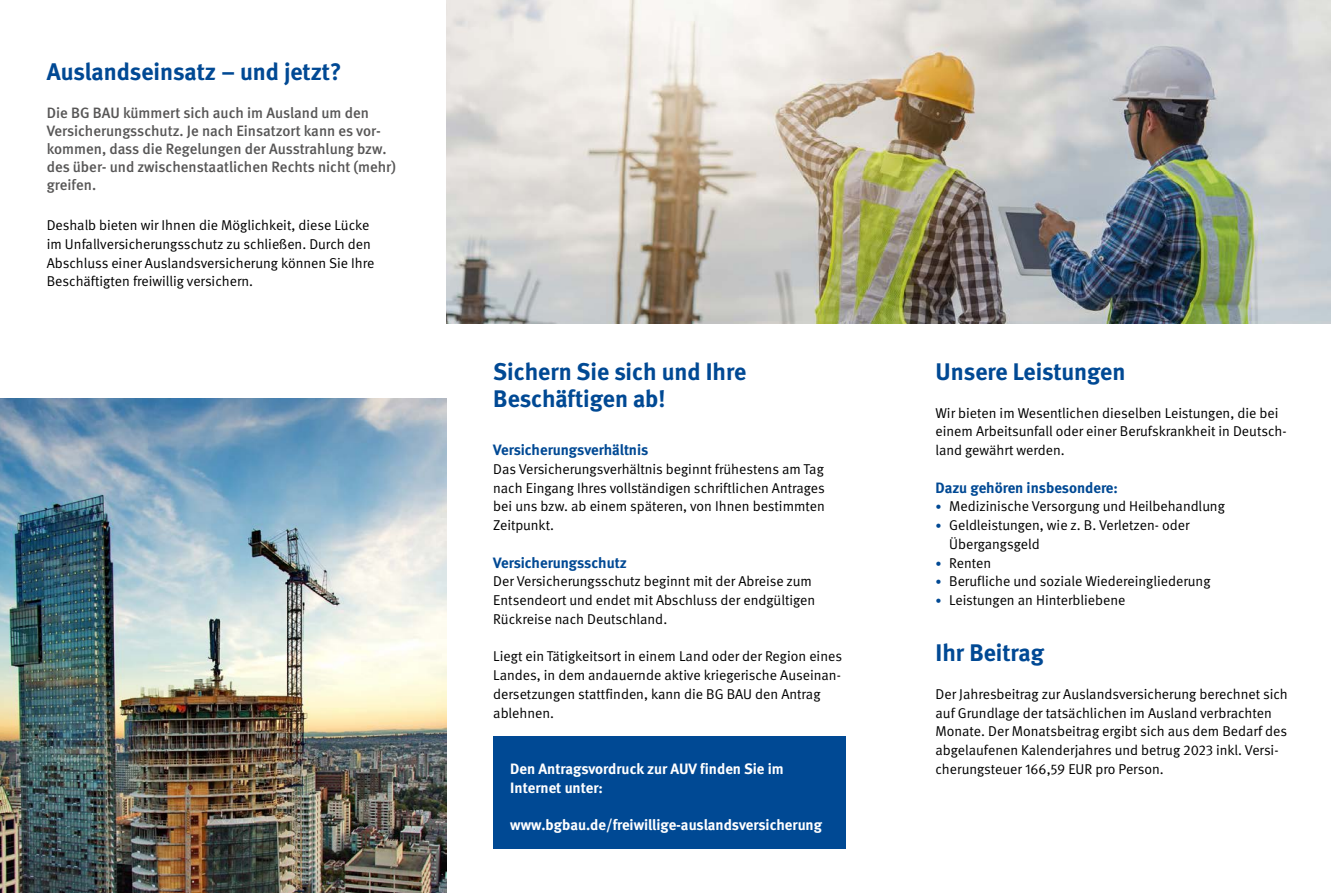
<style>
.page{position:relative;width:1331px;height:893px;background:#fff}
.page>*{position:absolute;margin:0;border:0;box-sizing:border-box;transform-origin:0 0}
._01_Überschriften_D_-_Überschrift_schwarz{font:700 24px/27px "DGUV Meta";color:#004994}
._02_Fließtext_Anleser_2_10pt{font:500 15px/18px "DGUV Meta";color:#575656}
._02_Fließtext_Infotext_2_10pt{font:700 15px/19.2px "DGUV Meta";color:#fff}
._01_Überschriften_Zwischenüberschrift_Bla{font:700 15px "DGUV Meta";color:#004994}
._02_Fließtext_Fließtext_9_5pt{font:14.25px/18.8px "DGUV Meta";color:#000}
._02_Fließtext_Fließtext{font:14.25px/18.8px "DGUV Meta";color:#000}
.s1{font-size:12px;color:#004994}
</style>
<div class="page">
<div style="left:493px;top:736px;width:353px;height:113px;background:#004994"></div>
<img style="left:0;top:399px;width:446px;height:494px">
<img style="left:446px;top:0;width:885px;height:324px">
<h1 class="_01_Überschriften_D_-_Überschrift_schwarz" style="left:47px;top:59px;width:296px">Auslandseinsatz – und jetzt?</h1>
<p class="_02_Fließtext_Anleser_2_10pt" style="left:47px;top:104px;width:351px">Die BG BAU kümmert sich auch im Ausland um den Versicherungsschutz. Je nach Einsatzort kann es vor&shy;kommen, dass die Regelungen der Ausstrahlung bzw. des über- und zwischenstaatlichen Rechts nicht (mehr) greifen.</p>
<p class="_02_Fließtext_Fließtext_9_5pt" style="left:47px;top:216px;width:329px">Deshalb bieten wir Ihnen die Möglichkeit, diese Lücke im Unfallversicherungsschutz zu schließen. Durch den Abschluss einer Auslandsversicherung können Sie Ihre Beschäftigten freiwillig versichern.</p>
<h1 class="_01_Überschriften_D_-_Überschrift_schwarz" style="left:493px;top:359px;width:254px">Sichern Sie sich und Ihre<br>Beschäftigen ab!</h1>
<h2 class="_01_Überschriften_Zwischenüberschrift_Bla" style="left:493px;top:441px;width:157px">Versicherungsverhältnis</h2>
<p class="_02_Fließtext_Fließtext_9_5pt" style="left:493px;top:460px;width:333px;text-align:justify">Das Versicherungsverhältnis beginnt frühestens am Tag nach Eingang Ihres vollständigen schriftlichen Antrages bei uns bzw. ab einem späteren, von Ihnen bestimmten Zeitpunkt.</p>
<h2 class="_01_Überschriften_Zwischenüberschrift_Bla" style="left:493px;top:553px;width:135px">Versicherungsschutz</h2>
<p class="_02_Fließtext_Fließtext_9_5pt" style="left:493px;top:572px;width:323px">Der Versicherungsschutz beginnt mit der Abreise zum<br>Entsendeort und endet mit Abschluss der endgültigen<br>Rückreise nach Deutschland.</p>
<p class="_02_Fließtext_Fließtext_9_5pt" style="left:493px;top:647px;width:350px">Liegt ein Tätigkeitsort in einem Land oder der Region eines Landes, in dem andauernde aktive kriegerische Auseinan&shy;dersetzungen stattfinden, kann die BG BAU den Antrag ablehnen.</p>
<p class="_02_Fließtext_Infotext_2_10pt" style="left:510px;top:759px;width:275px">Den Antragsvordruck zur AUV finden Sie im<br>Internet unter:</p>
<p class="_02_Fließtext_Infotext_2_10pt" style="left:510px;top:816px;width:313px">www.bgbau.de/freiwillige-auslandsversicherung</p>
<h1 class="_01_Überschriften_D_-_Überschrift_schwarz" style="left:935px;top:359px;width:191px">Unsere Leistungen</h1>
<p class="_02_Fließtext_Fließtext_9_5pt" style="left:935px;top:404px;width:353px">Wir bieten im Wesentlichen dieselben Leistungen, die bei einem Arbeitsunfall oder einer Berufskrankheit in Deutsch&shy;land gewährt werden.</p>
<h2 class="_01_Überschriften_Zwischenüberschrift_Bla" style="left:935px;top:478px;width:184px">Dazu gehören insbesondere:</h2>
<p class="_02_Fließtext_Fließtext" style="left:935px;top:497px;width:291px"><span class="s1">•</span> Medizinische Versorgung und Heilbehandlung</p>
<p class="_02_Fließtext_Fließtext" style="left:949px;top:516px;width:242px;text-indent:-14px"><span class="s1">•</span> Geldleistungen, wie z. B. Verletzen- oder<br>Übergangsgeld</p>
<p class="_02_Fließtext_Fließtext" style="left:935px;top:554px;width:57px"><span class="s1">•</span> Renten</p>
<p class="_02_Fließtext_Fließtext" style="left:935px;top:572px;width:277px"><span class="s1">•</span> Berufliche und soziale Wiedereingliederung</p>
<p class="_02_Fließtext_Fließtext" style="left:935px;top:591px;width:192px"><span class="s1">•</span> Leistungen an Hinterbliebene</p>
<h1 class="_01_Überschriften_D_-_Überschrift_schwarz" style="left:935px;top:640px;width:110px">Ihr Beitrag</h1>
<p class="_02_Fließtext_Fließtext" style="left:935px;top:685px;width:354px">Der Jahresbeitrag zur Auslandsversicherung berechnet sich auf Grundlage der tatsächlichen im Ausland verbrachten Monate. Der Monatsbeitrag ergibt sich aus dem Bedarf des abgelaufenen Kalenderjahres und betrug 2023 inkl. Versi&shy;cherungsteuer 166,59 EUR pro Person.</p>
</div>
